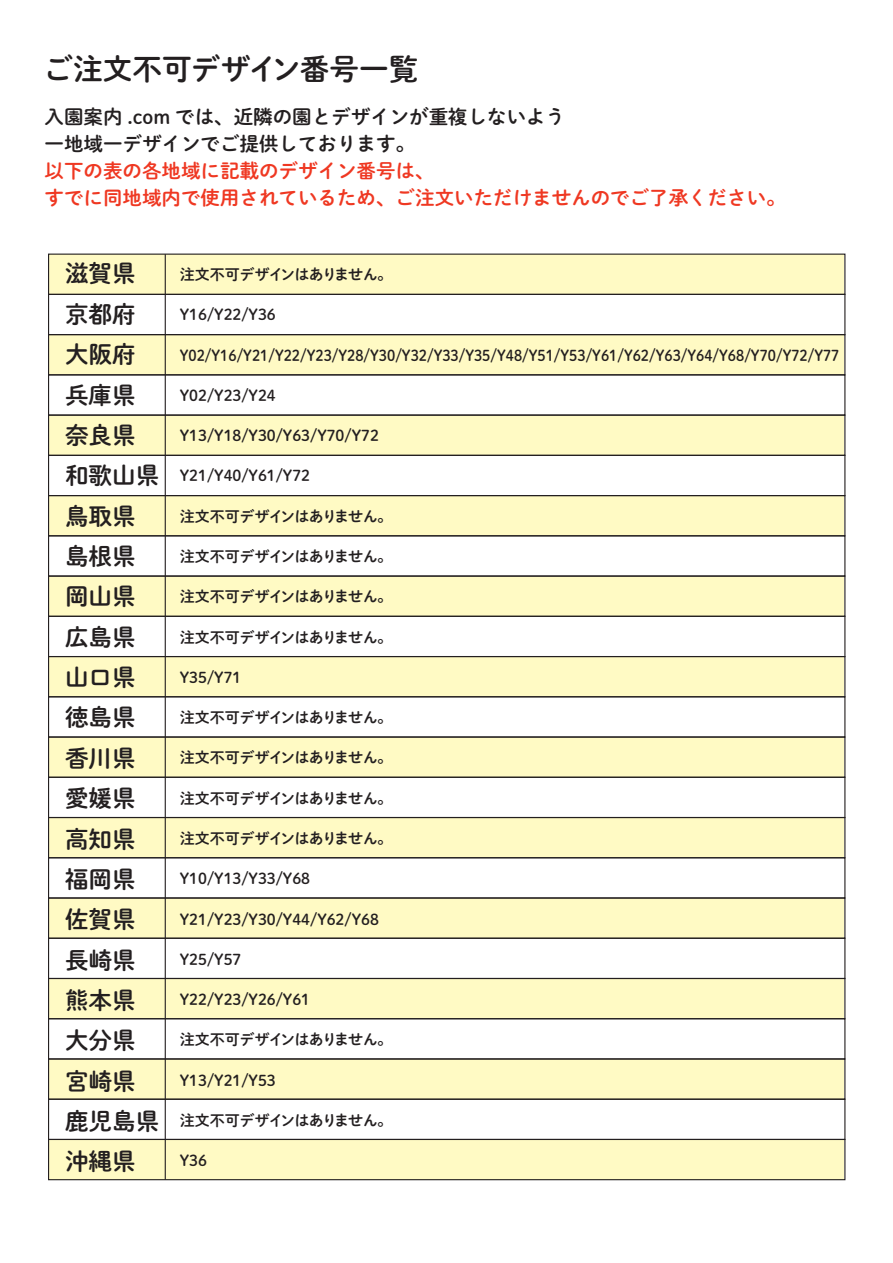
<style>
.page{position:relative;width:893px;height:1263px;background:#fff}
.page>*{position:absolute;margin:0;border:0;box-sizing:border-box;transform-origin:0 0}
.t1{font:29.7px "DNP Shuei M Go Std B";color:#231f20}
.t2{font:23.55px/40.3px "DNP Shuei M Go Std B";color:#231f20}
.t3{font:19.5px/27px "DNP Shuei M Go Std B";color:#ef3822}
.t4{font:19.5px/27px "DNP Shuei M Go Std B";color:#231f20}
.t5{font:15px "DNP Shuei M Go Std B";letter-spacing:-.04em;color:#231f20}
.t6{font:15px "DNP Shuei M Go Std B";color:#231f20}
.t7{font:15px "DNP Shuei M Go Std B";color:#231f20;scale:.92 1}
</style>
<div class="page">
<div style="left:49px;top:254px;width:795px;height:40px;background:#fffac4"></div>
<div style="left:49px;top:335px;width:795px;height:40px;background:#fffac4"></div>
<div style="left:49px;top:415px;width:795px;height:40px;background:#fffac4"></div>
<div style="left:49px;top:496px;width:795px;height:40px;background:#fffac4"></div>
<div style="left:49px;top:576px;width:795px;height:40px;background:#fffac4"></div>
<div style="left:49px;top:656px;width:795px;height:41px;background:#fffac4"></div>
<div style="left:49px;top:737px;width:795px;height:40px;background:#fffac4"></div>
<div style="left:49px;top:817px;width:795px;height:41px;background:#fffac4"></div>
<div style="left:49px;top:898px;width:795px;height:40px;background:#fffac4"></div>
<div style="left:49px;top:978px;width:795px;height:41px;background:#fffac4"></div>
<div style="left:49px;top:1059px;width:795px;height:40px;background:#fffac4"></div>
<div style="left:49px;top:1139px;width:795px;height:41px;background:#fffac4"></div>
<div style="left:48px;top:294px;width:797px;height:41px;border:1px solid #231f20"></div>
<div style="left:48px;top:334px;width:797px;height:41px;border:1px solid #231f20"></div>
<div style="left:48px;top:374px;width:797px;height:42px;border:1px solid #231f20"></div>
<div style="left:48px;top:414px;width:797px;height:42px;border:1px solid #231f20"></div>
<div style="left:48px;top:455px;width:797px;height:41px;border:1px solid #231f20"></div>
<div style="left:48px;top:495px;width:797px;height:41px;border:1px solid #231f20"></div>
<div style="left:48px;top:535px;width:797px;height:42px;border:1px solid #231f20"></div>
<div style="left:48px;top:575px;width:797px;height:42px;border:1px solid #231f20"></div>
<div style="left:48px;top:616px;width:797px;height:41px;border:1px solid #231f20"></div>
<div style="left:48px;top:656px;width:797px;height:41px;border:1px solid #231f20"></div>
<div style="left:48px;top:696px;width:797px;height:42px;border:1px solid #231f20"></div>
<div style="left:48px;top:736px;width:797px;height:42px;border:1px solid #231f20"></div>
<div style="left:48px;top:777px;width:797px;height:41px;border:1px solid #231f20"></div>
<div style="left:48px;top:817px;width:797px;height:41px;border:1px solid #231f20"></div>
<div style="left:48px;top:857px;width:797px;height:41px;border:1px solid #231f20"></div>
<div style="left:48px;top:897px;width:797px;height:42px;border:1px solid #231f20"></div>
<div style="left:48px;top:938px;width:797px;height:41px;border:1px solid #231f20"></div>
<div style="left:48px;top:978px;width:797px;height:41px;border:1px solid #231f20"></div>
<div style="left:48px;top:1018px;width:797px;height:41px;border:1px solid #231f20"></div>
<div style="left:48px;top:1058px;width:797px;height:42px;border:1px solid #231f20"></div>
<div style="left:48px;top:1099px;width:797px;height:41px;border:1px solid #231f20"></div>
<div style="left:48px;top:1139px;width:797px;height:41px;border:1px solid #231f20"></div>
<hr style="left:165px;top:254px;width:1px;height:926px;background:#231f20">
<h1 class="t1" style="left:44px;top:47px;width:376px">ご注文不可デザイン番号一覧</h1>
<h3 class="t4" style="left:45px;top:102px;width:522px">入園案内 .com では、近隣の園とデザインが重複しないよう一地域一デザインでご提供しております。</h3>
<h3 class="t3" style="left:45px;top:156px;width:742px">以下の表の各地域に記載のデザイン番号は、<br>すでに同地域内で使用されているため、ご注文いただけませんのでご了承ください。</h3>
<h2 class="t2" style="left:65px;top:253px;width:96px">滋賀県京都府大阪府兵庫県奈良県和歌山県鳥取県島根県岡山県広島県山口県徳島県香川県愛媛県高知県福岡県佐賀県長崎県熊本県大分県宮崎県鹿児島県沖縄県</h2>
<p class="t5" style="left:180px;top:263px;width:214px">注文不可デザインはありません。</p>
<p class="t6" style="left:180px;top:303px;width:97px">Y16/Y22/Y36</p>
<p class="t7" style="left:180px;top:344px;width:718px">Y02/Y16/Y21/Y22/Y23/Y28/Y30/Y32/Y33/Y35/Y48/Y51/Y53/Y61/Y62/Y63/Y64/Y68/Y70/Y72/Y77</p>
<p class="t6" style="left:180px;top:384px;width:97px">Y02/Y23/Y24</p>
<p class="t6" style="left:180px;top:424px;width:201px">Y13/Y18/Y30/Y63/Y70/Y72</p>
<p class="t6" style="left:180px;top:465px;width:132px">Y21/Y40/Y61/Y72</p>
<p class="t5" style="left:180px;top:505px;width:214px">注文不可デザインはありません。</p>
<p class="t5" style="left:180px;top:545px;width:214px">注文不可デザインはありません。</p>
<p class="t5" style="left:180px;top:585px;width:214px">注文不可デザインはありません。</p>
<p class="t5" style="left:180px;top:626px;width:214px">注文不可デザインはありません。</p>
<p class="t6" style="left:180px;top:666px;width:63px">Y35/Y71</p>
<p class="t5" style="left:180px;top:706px;width:214px">注文不可デザインはありません。</p>
<p class="t5" style="left:180px;top:747px;width:214px">注文不可デザインはありません。</p>
<p class="t5" style="left:180px;top:787px;width:214px">注文不可デザインはありません。</p>
<p class="t5" style="left:180px;top:827px;width:214px">注文不可デザインはありません。</p>
<p class="t6" style="left:180px;top:867px;width:132px">Y10/Y13/Y33/Y68</p>
<p class="t6" style="left:180px;top:908px;width:201px">Y21/Y23/Y30/Y44/Y62/Y68</p>
<p class="t6" style="left:180px;top:948px;width:63px">Y25/Y57</p>
<p class="t6" style="left:180px;top:988px;width:132px">Y22/Y23/Y26/Y61</p>
<p class="t5" style="left:180px;top:1028px;width:214px">注文不可デザインはありません。</p>
<p class="t6" style="left:180px;top:1069px;width:97px">Y13/Y21/Y53</p>
<p class="t5" style="left:180px;top:1109px;width:214px">注文不可デザインはありません。</p>
<p class="t6" style="left:180px;top:1149px;width:29px">Y36</p>
</div>
